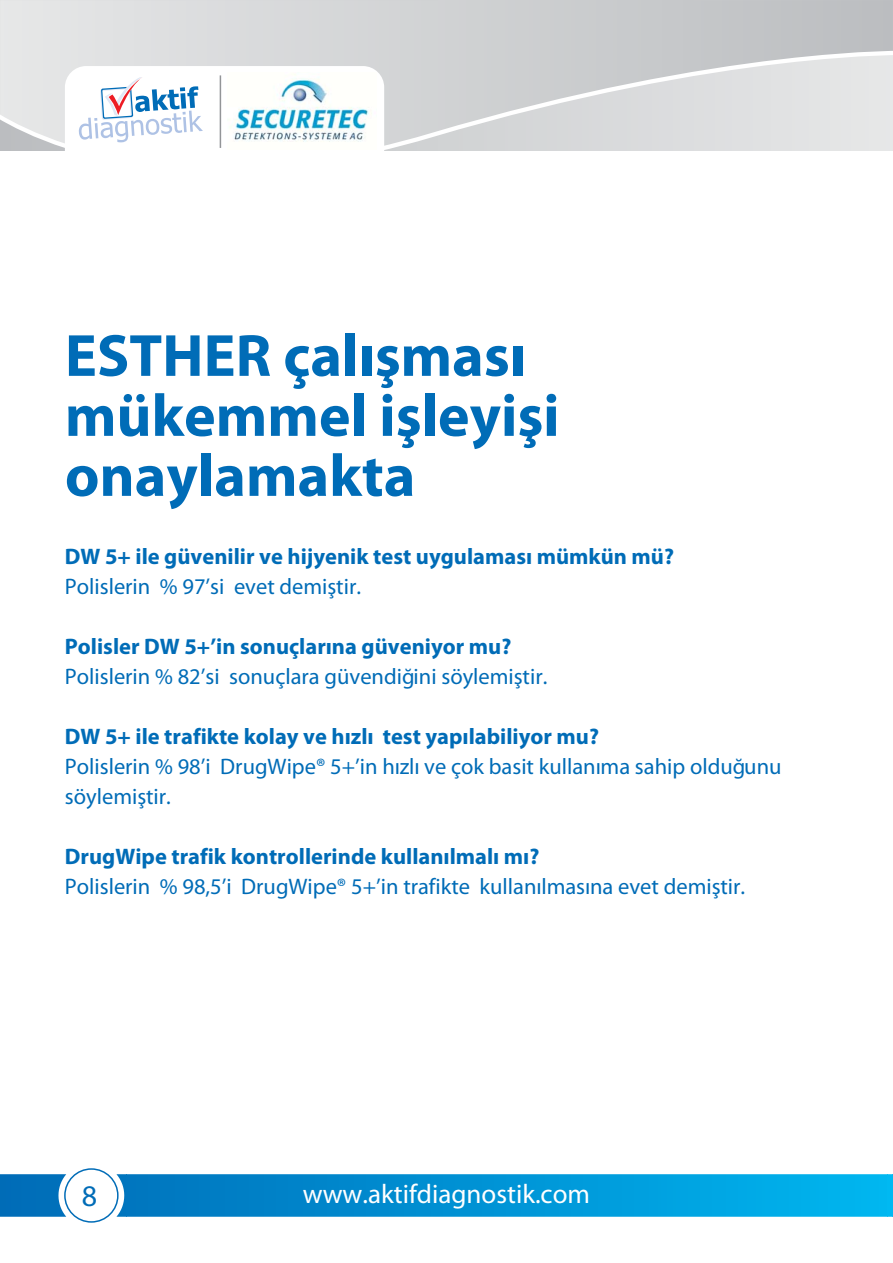
<style>
.page{position:relative;width:893px;height:1263px;background:#fff}
.page>*{position:absolute;margin:0;border:0;box-sizing:border-box;transform-origin:0 0}
.t1{font:700 60px/60px "Myriad Pro";color:#006cb7}
.t2{font:30px "Myriad Pro";color:#006cb7}
.t3{font:27px "Myriad Pro";color:#fff}
.t4{font:22.5px/30px "Myriad Pro";color:#006cb7}
.t5{font:700 22.5px "Myriad Pro";color:#006cb7}
</style>
<div class="page">
<div style="left:0;top:1174px;width:6px;height:43px;background:#006cb7"></div>
<svg style="left:6px;top:1174px;width:881px;height:43px;background:#139ad7"></svg>
<div style="left:887px;top:1174px;width:6px;height:43px;background:#00b9f2"></div>
<div style="left:64px;top:1168px;width:55px;height:55px;border:2px solid #006cb7;border-radius:50%"></div>
<svg style="left:0;top:0;width:893px;height:150px;background:#d5d7d8"></svg>
<svg style="left:65px;top:66px;width:319px;height:84px"></svg>
<img style="left:227px;top:73px;width:149px;height:77px">
<hr style="left:220px;top:75px;width:1px;height:73px;background:#939598">
<h1 class="t1" style="left:65px;top:331px;width:496px">ESTHER çal›flmas› mükemmel iflleyifli onaylamakta</h1>
<p class="t5" style="left:65px;top:548px;width:611px">DW 5+ ile güvenilir ve hijyenik test uygulamas› mümkün mü?</p>
<p class="t4" style="left:65px;top:574px;width:298px">Polislerin % 97’si evet demifltir.</p>
<p class="t5" style="left:65px;top:638px;width:448px">Polisler DW 5+’in sonuçlar›na güveniyor mu?</p>
<p class="t4" style="left:65px;top:664px;width:484px">Polislerin % 82’si sonuçlara güvendi€ini söylemifltir.</p>
<p class="t5" style="left:65px;top:728px;width:536px">DW 5+ ile trafikte kolay ve h›zl› test yap›labiliyor mu?</p>
<p class="t4" style="left:65px;top:754px;width:718px">Polislerin % 98’i DrugWipe® 5+’in h›zl› ve çok basit kullan›ma sahip oldu€unu söylemifltir.</p>
<p class="t5" style="left:65px;top:848px;width:476px">DrugWipe trafik kontrollerinde kullan›lmal› m›?</p>
<p class="t4" style="left:65px;top:874px;width:682px">Polislerin % 98,5’i DrugWipe® 5+’in trafikte kullan›lmas›na evet demifltir.</p>
<h2 class="t2" style="left:82px;top:1184px;width:17px">8</h2>
<p class="t3" style="left:303px;top:1184px;width:289px">www.aktifdiagnostik.com</p>
</div>
